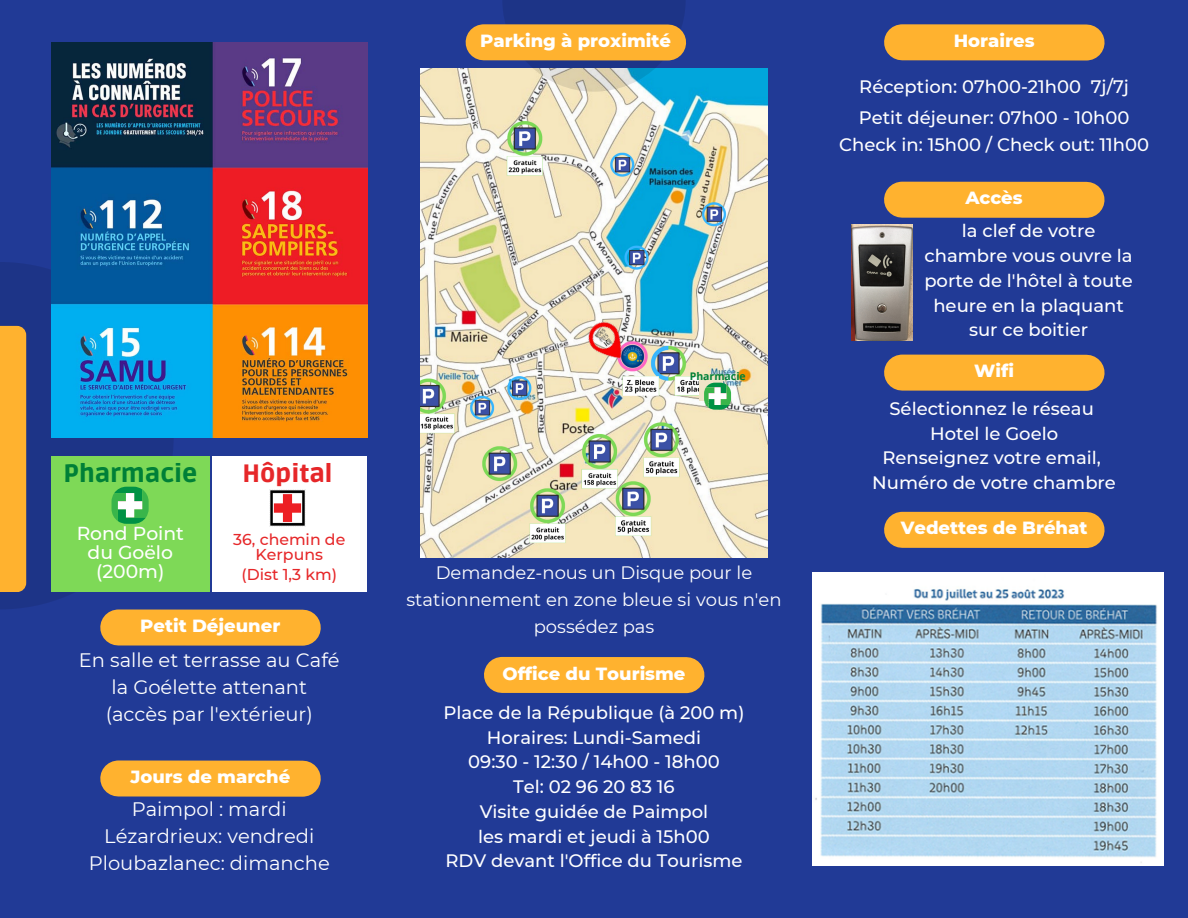
<style>
.page{position:relative;width:1188px;height:918px;background:#213a96}
.page>*{position:absolute;margin:0;border:0;box-sizing:border-box;transform-origin:0 0}
.t1{font:900 25.05px "Ruda";color:#008037}
.t2{font:900 25.05px "Ruda";color:#e62729}
.t3{font:19.5px/27px "Montserrat";color:#fff;text-align:center}
.t4{font:500 18.75px/18.8px "Montserrat";color:#fff;text-align:center}
.t5{font:500 18px/24.8px "Montserrat";color:#fff;text-align:center}
.t6{font:800 18px "Montserrat";color:#fff}
.t7{font:18px/27px "Montserrat";color:#fff;text-align:center}
.t8{font:500 15.75px "Montserrat";color:#e62729}
.t9{font:700 10.5px "Open Sans";color:#008037}
</style>
<div class="page">
<img style="left:421px;top:69px;width:346px;height:489px">
<svg style="left:502px;top:0;width:184px;height:92px;fill:#1d3a87"></svg>
<svg style="left:0;top:262px;width:174px;height:347px;fill:#1d3487"></svg>
<div style="left:0;top:326px;width:26px;height:266px;background:#ffb22f"></div>
<div style="left:484px;top:24px;width:184px;height:37px;background:#ffb22f"></div>
<div style="left:699px;top:377px;width:24px;height:23px;background:#efe4c8"></div>
<svg style="left:704px;top:383px;width:27px;height:27px"></svg>
<img style="left:51px;top:42px;width:317px;height:395px">
<div style="left:51px;top:457px;width:158px;height:135px;background:#7ed957"></div>
<svg style="left:112px;top:487px;width:37px;height:37px"></svg>
<div style="left:212px;top:457px;width:154px;height:135px;background:#fff"></div>
<img style="left:269px;top:489px;width:36px;height:37px">
<div style="left:902px;top:24px;width:185px;height:37px;background:#ffb22f"></div>
<div style="left:902px;top:355px;width:185px;height:36px;background:#ffb22f"></div>
<div style="left:902px;top:512px;width:185px;height:36px;background:#ffb22f"></div>
<div style="left:902px;top:182px;width:185px;height:36px;background:#ffb22f"></div>
<img style="left:851px;top:224px;width:62px;height:116px">
<div style="left:118px;top:760px;width:185px;height:37px;background:#ffb22f"></div>
<div style="left:502px;top:657px;width:184px;height:36px;background:#ffb22f"></div>
<div style="left:118px;top:609px;width:185px;height:37px;background:#ffb22f"></div>
<img style="left:581px;top:313px;width:55px;height:58px">
<img style="left:812px;top:573px;width:351px;height:292px">
<p class="t1" style="left:64px;top:459px;width:135px">Pharmacie</p>
<p class="t4" style="left:77px;top:524px;width:109px">Rond Point</p>
<p class="t4" style="left:88px;top:543px;width:87px">du Goëlo (200m)</p>
<p class="t2" style="left:243px;top:459px;width:91px">Hôpital</p>
<p class="t8" style="left:233px;top:530px;width:114px">36, chemin de</p>
<p class="t8" style="left:256px;top:544px;width:69px">Kerpuns</p>
<p class="t8" style="left:241px;top:565px;width:97px">(Dist 1,3 km)</p>
<p class="t6" style="left:140px;top:615px;width:142px">Petit Déjeuner</p>
<p class="t3" style="left:79px;top:647px;width:262px">En salle et terrasse au Café la Goélette attenant</p>
<p class="t3" style="left:106px;top:701px;width:209px">(accès par l'extérieur)</p>
<p class="t6" style="left:130px;top:766px;width:161px">Jours de marché</p>
<p class="t3" style="left:132px;top:796px;width:156px">Paimpol : mardi</p>
<p class="t3" style="left:104px;top:823px;width:212px">Lézardrieux: vendredi</p>
<p class="t3" style="left:89px;top:850px;width:242px">Ploubazlanec: dimanche</p>
<p class="t6" style="left:480px;top:29px;width:192px">Parking à proximité</p>
<p class="t9" style="left:690px;top:369px;width:58px">Pharmacie</p>
<p class="t7" style="left:406px;top:559px;width:377px">Demandez-nous un Disque pour le stationnement en zone bleue si vous n'en possédez pas</p>
<p class="t6" style="left:502px;top:662px;width:185px">Office du Tourisme</p>
<p class="t5" style="left:444px;top:700px;width:302px">Place de la République (à 200 m)</p>
<p class="t5" style="left:487px;top:725px;width:216px">Horaires: Lundi-Samedi</p>
<p class="t5" style="left:468px;top:750px;width:253px">09:30 - 12:30 / 14h00 - 18h00</p>
<p class="t5" style="left:513px;top:774px;width:163px">Tel: 02 96 20 83 16</p>
<p class="t5" style="left:480px;top:799px;width:230px">Visite guidée de Paimpol</p>
<p class="t5" style="left:478px;top:824px;width:233px">les mardi et jeudi à 15h00</p>
<p class="t5" style="left:445px;top:849px;width:299px">RDV devant l'Office du Tourisme</p>
<p class="t6" style="left:954px;top:29px;width:82px">Horaires</p>
<p class="t5" style="left:859px;top:75px;width:271px">Réception: 07h00-21h00 7j/7j</p>
<p class="t5" style="left:859px;top:105px;width:272px">Petit déjeuner: 07h00 - 10h00</p>
<p class="t5" style="left:839px;top:133px;width:312px">Check in: 15h00 / Check out: 11h00</p>
<p class="t6" style="left:965px;top:187px;width:59px">Accès</p>
<p class="t5" style="left:924px;top:218px;width:210px">la clef de votre chambre vous ouvre la porte de l'hôtel à toute heure en la plaquant sur ce boitier</p>
<p class="t6" style="left:974px;top:360px;width:41px">Wifi</p>
<p class="t5" style="left:889px;top:396px;width:206px">Sélectionnez le réseau</p>
<p class="t5" style="left:930px;top:421px;width:130px">Hotel le Goelo</p>
<p class="t5" style="left:882px;top:445px;width:220px">Renseignez votre email,</p>
<p class="t5" style="left:872px;top:470px;width:245px">Numéro de votre chambre</p>
<p class="t6" style="left:901px;top:517px;width:188px">Vedettes de Bréhat</p>
</div>
